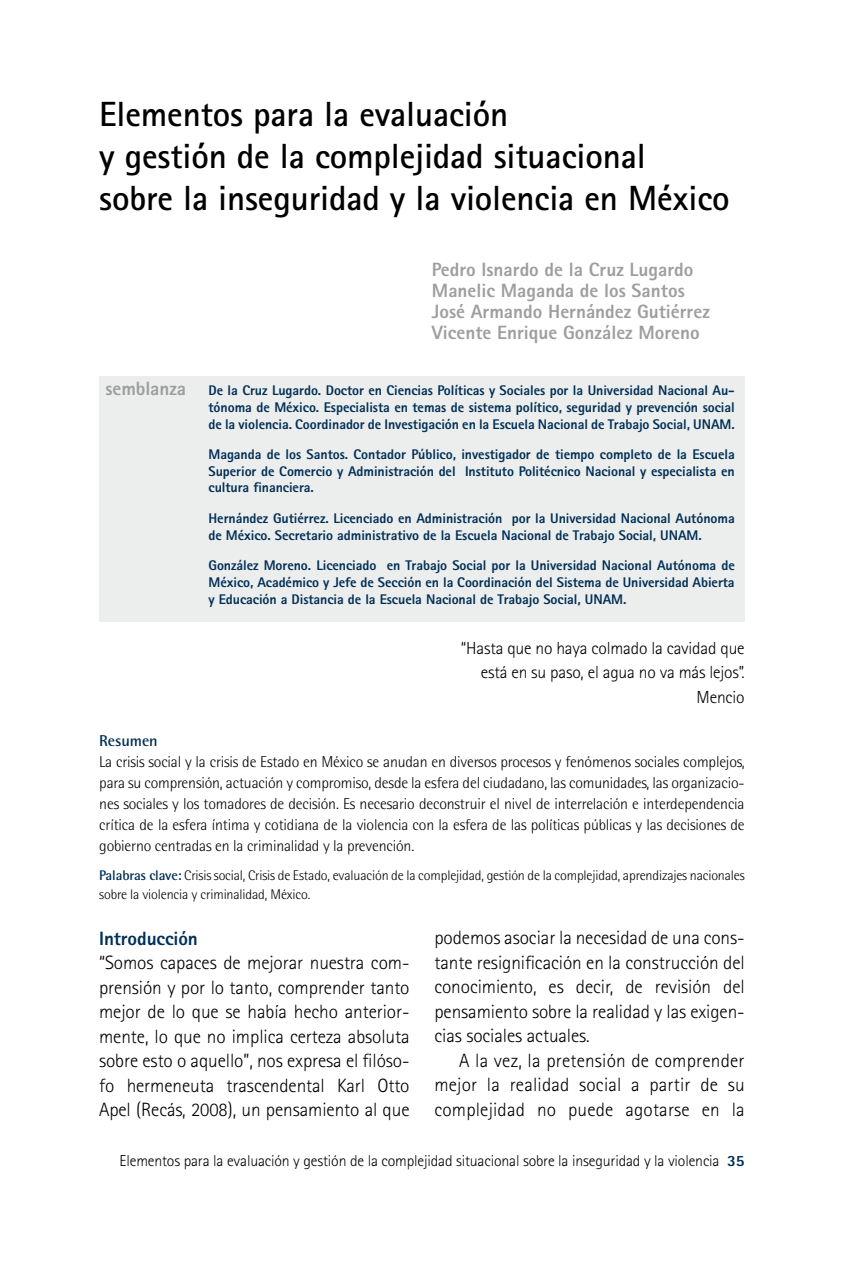
<style>
.page{position:relative;width:844px;height:1265px;background:#fff}
.page>*{position:absolute;margin:0;border:0;box-sizing:border-box;transform-origin:0 0}
.Titulo_-_Copia{font:700 35px/42px "Rotis Sans Serif";letter-spacing:-.005em;color:#000}
.Normal_s_s{font:300 19.25px/24.5px "Rotis Sans Serif";letter-spacing:-.005em;color:#000;text-align:justify}
.Autor{font:800 19.25px "Rotis Sans Serif";color:#9c9e9f}
.Sub_1{font:800 19.25px "Rotis Sans Serif";letter-spacing:-.005em;color:#002f56}
.Sub_1-2{font:800 19.25px "Rotis Sans Serif Std";letter-spacing:-.005em;color:#9c9e9f}
.Bando{font:300 17.5px/24.5px "Rotis Sans Serif";letter-spacing:-.01em;color:#000;text-align:right}
.resumenTexto{font:300 15.75px/21px "Rotis Semi Sans";letter-spacing:-.01em;color:#000;text-align:justify}
.Normal_s_s-2{font:300 15.75px "Rotis Sans Serif";letter-spacing:-.01em;color:#000}
.resumenTit{font:700 15.75px "Rotis Semi Sans";letter-spacing:-.005em;color:#002f56}
.semblanza{font:800 14px/16.6px "Rotis Sans Serif Std";letter-spacing:-.005em;color:#002f56;text-align:justify}
.resumenPalabrasClave{font:300 14px/19.2px "Rotis Semi Sans";letter-spacing:-.01em;color:#000}
.s1{font-weight:700;color:#002f56}
.s2{font-family:"Rotis Sans Serif Std";font-weight:800;color:#002f56}
</style>
<div class="page">
<div style="left:99px;top:376px;width:645px;height:246px;background:#eceded"></div>
<p class="Titulo_-_Copia" style="left:99px;top:92px;width:631px">Elementos para la evaluación<br>y gestión de la complejidad situacional<br>sobre la inseguridad y la violencia en México</p>
<p class="Sub_1-2" style="left:105px;top:376px;width:82px">semblanza</p>
<p class="Autor" style="left:432px;top:257px;width:263px">Pedro Isnardo de la Cruz Lugardo</p>
<p class="Autor" style="left:432px;top:278px;width:254px">Manelic Maganda de los Santos</p>
<p class="Autor" style="left:432px;top:299px;width:279px">José Armando Hernández Gutiérrez</p>
<p class="Autor" style="left:432px;top:320px;width:269px">Vicente Enrique González Moreno</p>
<p class="semblanza" style="left:208px;top:382px;width:527px">De la Cruz Lugardo. Doctor en Ciencias Políticas y Sociales por la Universidad Nacional Au&shy;tónoma de México. Especialista en temas de sistema político, seguridad y prevención social de la violencia. Coordinador de Investigación en la Escuela Nacional de Trabajo Social, UNAM.</p>
<p class="semblanza" style="left:208px;top:446px;width:527px">Maganda de los Santos. Contador Público, investigador de tiempo completo de la Escuela Superior de Comercio y Administración del Instituto Politécnico Nacional y especialista en cultura financiera.</p>
<p class="semblanza" style="left:208px;top:510px;width:527px">Hernández Gutiérrez. Licenciado en Administración por la Universidad Nacional Autónoma de México. Secretario administrativo de la Escuela Nacional de Trabajo Social, UNAM.</p>
<p class="semblanza" style="left:208px;top:557px;width:527px">González Moreno. Licenciado en Trabajo Social por la Universidad Nacional Autónoma de México, Académico y Jefe de Sección en la Coordinación del Sistema de Universidad Abierta y Educación a Distancia de la Escuela Nacional de Trabajo Social, UNAM.</p>
<p class="Bando" style="left:461px;top:635px;width:285px">“Hasta que no haya colmado la cavidad que está en su paso, el agua no va más lejos”.</p>
<p class="Bando" style="left:696px;top:684px;width:50px">Mencio</p>
<p class="resumenTit" style="left:99px;top:731px;width:60px">Resumen</p>
<p class="resumenTexto" style="left:99px;top:751px;width:646px">La crisis social y la crisis de Estado en México se anudan en diversos procesos y fenómenos sociales complejos, para su comprensión, actuación y compromiso, desde la esfera del ciudadano, las comunidades, las organizacio&shy;nes sociales y los tomadores de decisión. Es necesario deconstruir el nivel de interrelación e interdependencia crítica de la esfera íntima y cotidiana de la violencia con la esfera de las políticas públicas y las decisiones de gobierno centradas en la criminalidad y la prevención.</p>
<p class="resumenPalabrasClave" style="left:99px;top:865px;width:646px"><span class="s1">Palabras clave:</span> Crisis social, Crisis de Estado, evaluación de la complejidad, gestión de la complejidad, aprendizajes nacionales sobre la violencia y criminalidad, México.</p>
<p class="Sub_1" style="left:99px;top:926px;width:100px">Introducción</p>
<p class="Normal_s_s" style="left:99px;top:951px;width:312px">“Somos capaces de mejorar nuestra com&shy;prensión y por lo tanto, comprender tanto mejor de lo que se había hecho anterior&shy;mente, lo que no implica certeza absoluta sobre esto o aquello”, nos expresa el filóso&shy;fo hermeneuta trascendental Karl Otto Apel (Recás, 2008), un pensamiento al que</p>
<p class="Normal_s_s" style="left:434px;top:926px;width:312px">podemos asociar la necesidad de una cons&shy;tante resignificación en la construcción del conocimiento, es decir, de revisión del pensamiento sobre la realidad y las exigen&shy;cias sociales actuales.</p>
<p class="Normal_s_s" style="left:434px;top:1048px;width:312px;text-indent:25px">A la vez, la pretensión de comprender mejor la realidad social a partir de su complejidad no puede agotarse en la</p>
<p class="Normal_s_s-2" style="left:119px;top:1152px;width:626px">Elementos para la evaluación y gestión de la complejidad situacional sobre la inseguridad y la violencia <span class="s2">35</span></p>
</div>
